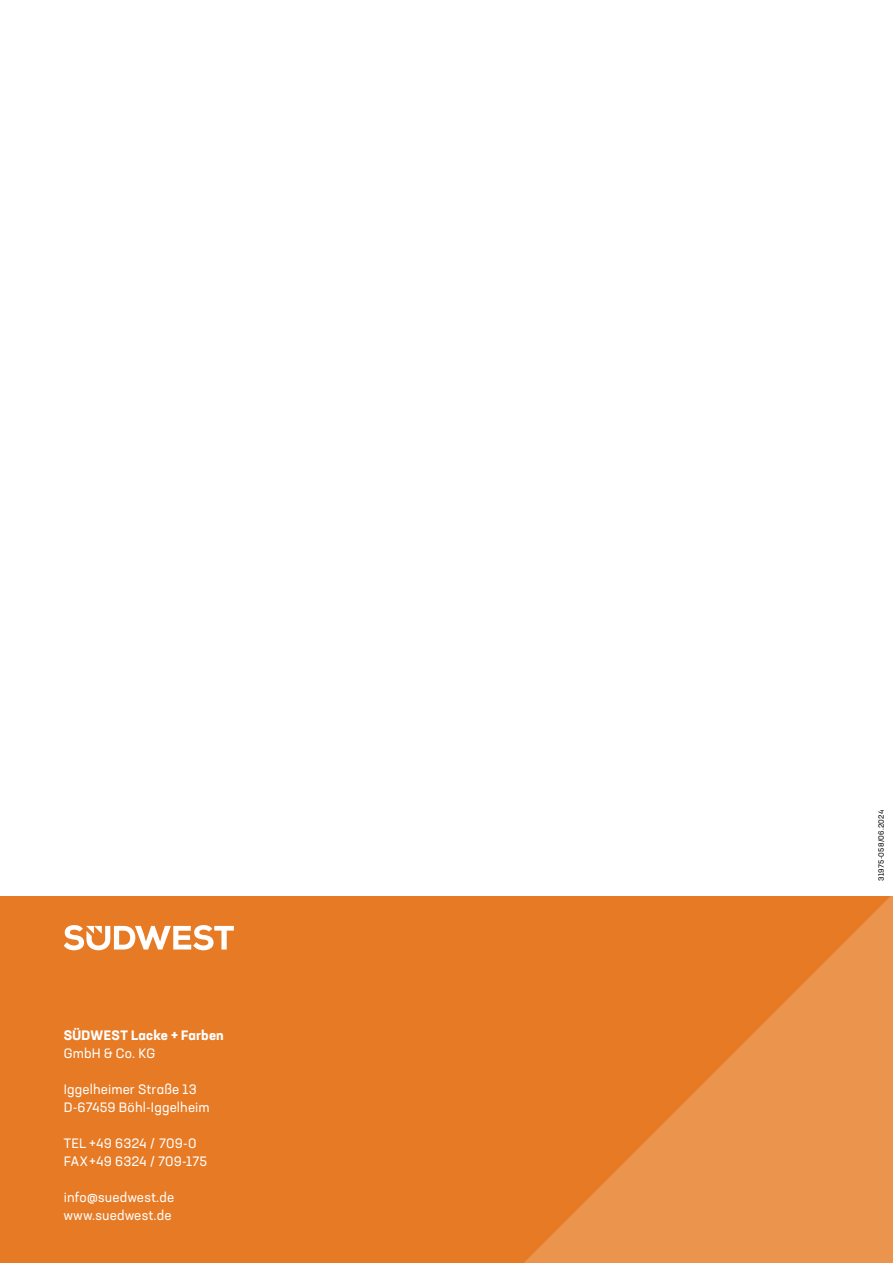
<style>
.page{position:relative;width:893px;height:1263px;background:#fff}
.page>*{position:absolute;margin:0;border:0;box-sizing:border-box;transform-origin:0 0}
.t1{font:13.5px/18px "Neusa Next Pro";letter-spacing:.01em;color:#fff}
.t2{font:700 13.5px "Neusa Next Pro";letter-spacing:.015em;color:#fff}
.t3{font:7.5px "Neusa Next Pro";letter-spacing:.025em;color:#000}
</style>
<div class="page">
<div style="left:0;top:896px;width:893px;height:367px;background:#e77a24"></div>
<svg style="left:524px;top:896px;width:368px;height:367px"></svg>
<svg style="left:64px;top:925px;width:170px;height:25px"></svg>
<img style="left:892px;top:896px;width:1px;height:367px">
<p class="t2" style="left:64px;top:1026px;width:161px">SÜDWEST Lacke + Farben</p>
<p class="t1" style="left:64px;top:1044px;width:93px">GmbH &amp; Co. KG</p>
<p class="t1" style="left:64px;top:1080px;width:147px">Iggelheimer Straße 13<br>D-67459 Böhl-Iggelheim</p>
<p class="t1" style="left:64px;top:1134px;width:145px">TEL +49 6324 / 709-0<br>FAX+49 6324 / 709-175</p>
<p class="t1" style="left:64px;top:1188px;width:112px">info@suedwest.de www.suedwest.de</p>
<p class="t3" style="left:876px;top:881px;width:72px;rotate:-90deg">31975-058/06.2024</p>
</div>
